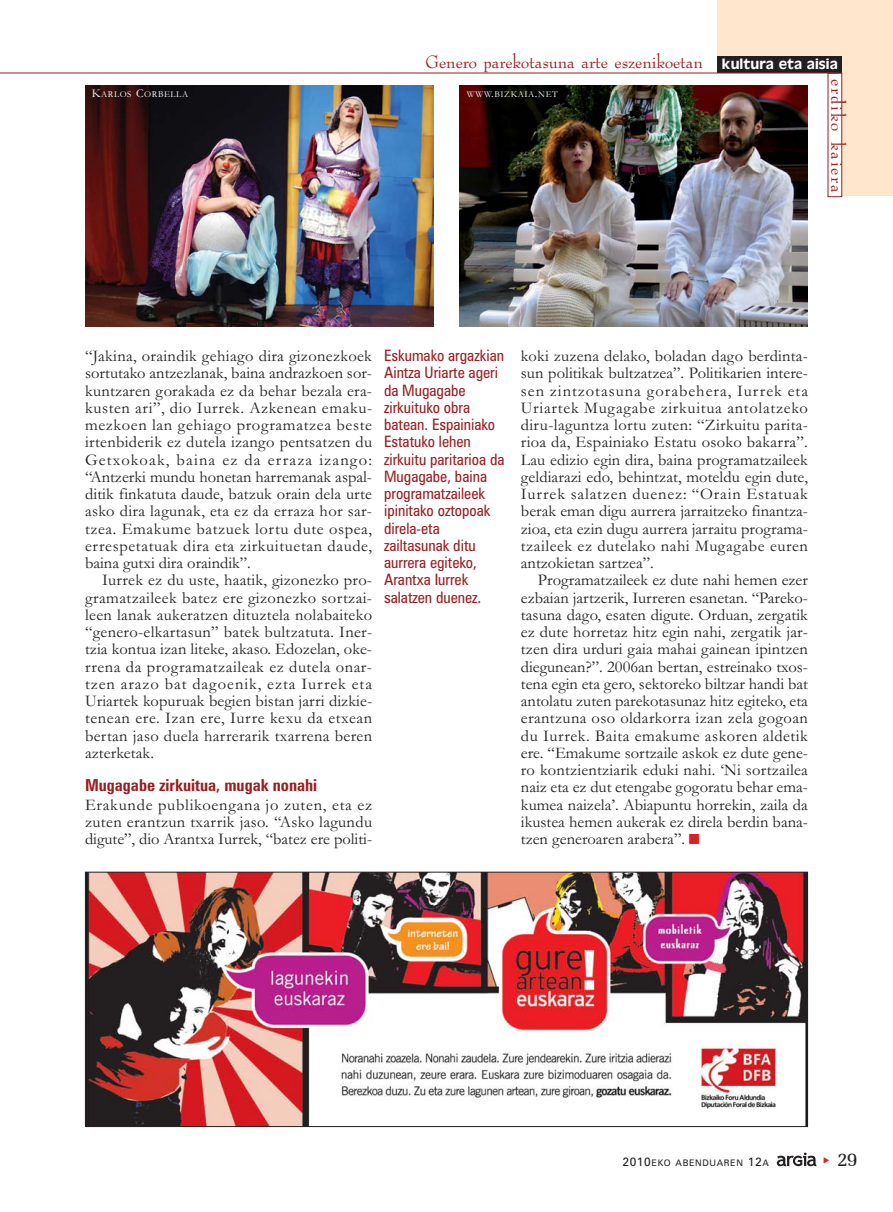
<style>
.page{position:relative;width:893px;height:1212px;background:#fff}
.page>*{position:absolute;margin:0;border:0;box-sizing:border-box;transform-origin:0 0}
.t1{font:21px "Bernadette";color:#981f22}
.t2{font:21px "Bernadette";letter-spacing:.09em;color:#981f22}
.t3{font:19.5px "Memoir";color:#231f20}
.t4{font:16.5px/17.2px "Garamond";color:#231f20;text-align:justify}
.t5{font:700 condensed 16.5px "Zurich BT";color:#981f22}
.t6{font:condensed 15.75px/17.2px "Zurich BT";color:#981f22}
.t7{font:15px "Antique Olive";letter-spacing:.005em;color:#fff}
.t8{font:9px "Garamond";letter-spacing:.06em;color:#fff}
.t9{font:9px "Zurich BT";letter-spacing:.075em;color:#231f20}
.s1{font-size:12px}
.s2{color:#da2128}
</style>
<div class="page">
<svg style="left:777px;top:1152px;width:39px;height:14px"></svg>
<div style="left:717px;top:0;width:158px;height:59px;background:#ffe6cd"></div>
<div style="left:835px;top:0;width:58px;height:196px;background:#ffe6cd"></div>
<div style="left:717px;top:57px;width:125px;height:16px;background:#231f20"></div>
<div style="left:828px;top:74px;width:13px;height:122px;background:#fff"></div>
<div style="left:828px;top:73px;width:14px;height:124px;border:1px solid #981f22"></div>
<hr style="left:0;top:73px;width:839px;height:1px;background:#981f22">
<img style="left:87px;top:874px;width:719px;height:251px">
<div style="left:85px;top:872px;width:723px;height:255px;border:1px solid #231f20"></div>
<img style="left:85px;top:85px;width:349px;height:242px">
<img style="left:459px;top:85px;width:349px;height:242px">
<p class="t1" style="left:426px;top:53px;width:279px">Genero parekotasuna arte eszenikoetan</p>
<p class="t8" style="left:92px;top:91px;width:98px"><span class="s1">K</span>ARLOS <span class="s1">C</span>ORBELLA</p>
<p class="t8" style="left:467px;top:91px;width:92px">WWW<span class="s1">.</span>BIZKAIA<span class="s1">.</span>NET</p>
<p class="t7" style="left:722px;top:59px;width:117px">kultura eta aisia</p>
<p class="t2" style="left:846px;top:79px;width:116px;rotate:90deg">erdiko kaiera</p>
<p class="t4" style="left:85px;top:349px;width:289px">“Jakina, oraindik gehiago dira gizonezkoek sortutako antzezlanak, baina andrazkoen sor&shy;kuntzaren gorakada ez da behar bezala era&shy;kusten ari”, dio Iurrek. Azkenean emaku&shy;mezkoen lan gehiago programatzea beste irtenbiderik ez dutela izango pentsatzen du Getxokoak, baina ez da erraza izango: “Antzerki mundu honetan harremanak aspal&shy;ditik finkatuta daude, batzuk orain dela urte asko dira lagunak, eta ez da erraza hor sar&shy;tzea. Emakume batzuek lortu dute ospea, errespetatuak dira eta zirkuituetan daude, baina gutxi dira oraindik”.</p>
<p class="t4" style="left:85px;top:573px;width:289px;text-indent:17px">Iurrek ez du uste, haatik, gizonezko pro&shy;gramatzaileek batez ere gizonezko sortzai&shy;leen lanak aukeratzen dituztela nolabaiteko “genero-elkartasun” batek bultzatuta. Iner&shy;tzia kontua izan liteke, akaso. Edozelan, oke&shy;rrena da programatzaileak ez dutela onar&shy;tzen arazo bat dagoenik, ezta Iurrek eta Uriartek kopuruak begien bistan jarri dizkie&shy;tenean ere. Izan ere, Iurre kexu da etxean bertan jaso duela harrerarik txarrena beren azterketak.</p>
<p class="t5" style="left:85px;top:779px;width:234px">Mugagabe zirkuitua, mugak nonahi</p>
<p class="t4" style="left:85px;top:798px;width:289px">Erakunde publikoengana jo zuten, eta ez zuten erantzun txarrik jaso. “Asko lagundu digute”, dio Arantxa Iurrek, “batez ere politi-</p>
<p class="t6" style="left:384px;top:348px;width:122px">Eskumako argazkian<br>Aintza Uriarte ageri da Mugagabe zirkuituko obra batean. Espainiako<br>Estatuko lehen zirkuitu paritarioa da<br>Mugagabe, baina programatzaileek ipinitako oztopoak direla-eta zailtasunak ditu aurrera egiteko,<br>Arantxa Iurrek salatzen duenez.</p>
<p class="t4" style="left:521px;top:349px;width:289px">koki zuzena delako, boladan dago berdinta&shy;sun politikak bultzatzea”. Politikarien intere&shy;sen zintzotasuna gorabehera, Iurrek eta Uriartek Mugagabe zirkuitua antolatzeko diru-laguntza lortu zuten: “Zirkuitu parita&shy;rioa da, Espainiako Estatu osoko bakarra”.<br>Lau edizio egin dira, baina programatzaileek geldiarazi edo, behintzat, moteldu egin dute, Iurrek salatzen duenez: “Orain Estatuak berak eman digu aurrera jarraitzeko finantza&shy;zioa, eta ezin dugu aurrera jarraitu programa&shy;tzaileek ez dutelako nahi Mugagabe euren antzokietan sartzea”.</p>
<p class="t4" style="left:521px;top:573px;width:289px;text-indent:17px">Programatzaileek ez dute nahi hemen ezer ezbaian jartzerik, Iurreren esanetan. “Pareko&shy;tasuna dago, esaten digute. Orduan, zergatik ez dute horretaz hitz egin nahi, zergatik jar&shy;tzen dira urduri gaia mahai gainean ipintzen diegunean?”. 2006an bertan, estreinako txos&shy;tena egin eta gero, sektoreko biltzar handi bat antolatu zuten parekotasunaz hitz egiteko, eta erantzuna oso oldarkorra izan zela gogoan du Iurrek. Baita emakume askoren aldetik ere. “Emakume sortzaile askok ez dute gene&shy;ro kontzientziarik eduki nahi. ‘Ni sortzailea naiz eta ez dut etengabe gogoratu behar ema&shy;kumea naizela’. Abiapuntu horrekin, zaila da ikustea hemen aukerak ez direla berdin bana&shy;tzen generoaren arabera”. <span class="s2">■</span></p>
<p class="t9" style="left:622px;top:1160px;width:148px"><span class="s1">2010</span>EKO ABENDUAREN <span class="s1">12</span>A</p>
<p class="t3" style="left:837px;top:1151px;width:22px">29</p>
</div>
